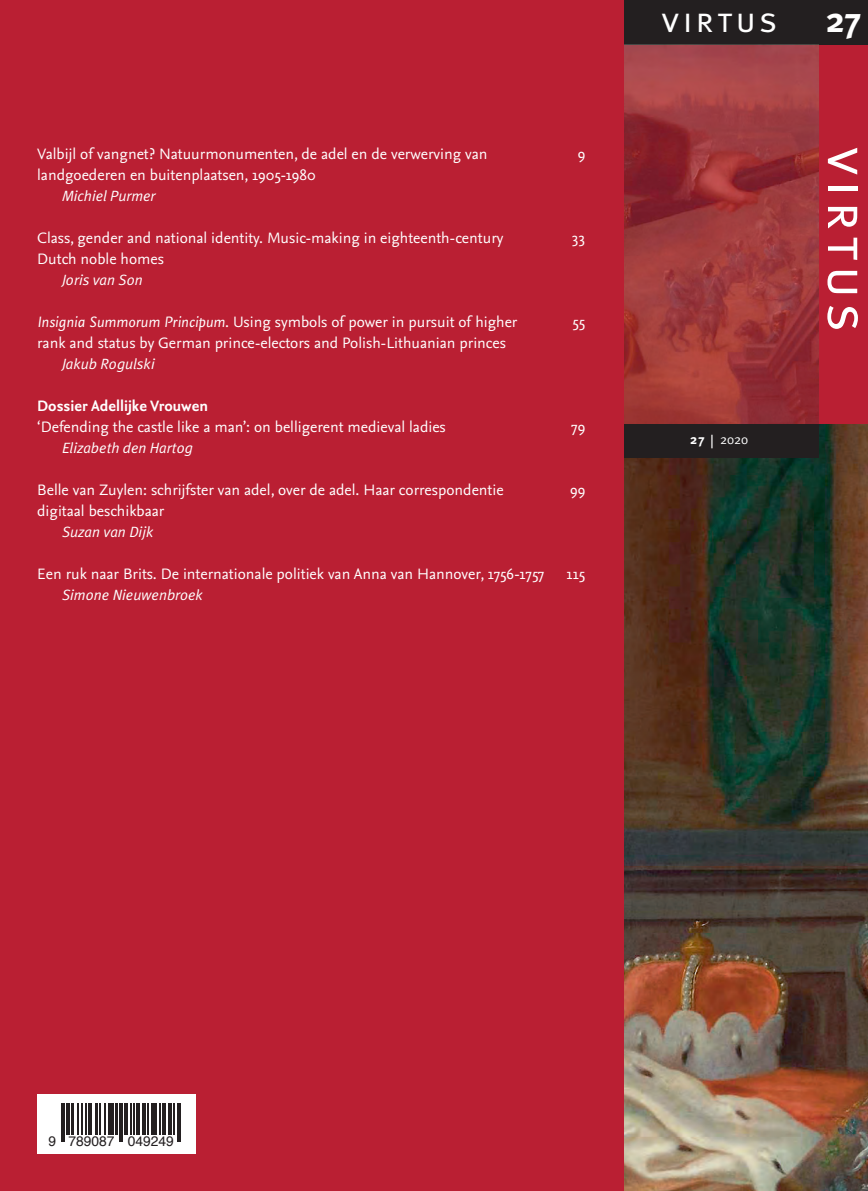
<style>
.page{position:relative;width:868px;height:1191px;background:#ba1f33}
.page>*{position:absolute;margin:0;border:0;box-sizing:border-box;transform-origin:0 0}
.t1{font:56px "Meta Plus Normal Caps";letter-spacing:.1em;color:#fff}
.t2{font:35px "Meta Plus Normal Caps";letter-spacing:.1em;color:#fff}
.t3{font:700 35px "Meta Plus";color:#fff}
.t4{font:15.75px "Nexus Sans";color:#fff}
.t5{font:700 15.75px "Nexus Sans";color:#fff}
.t6{font:italic 14.88px "Meta Plus Normal";color:#fff}
.t7{font:13.83px "Helvetica";color:#231f20}
.t8{font:13.12px "Meta Plus Normal";color:#fff}
.s1{font-style:italic}
.s2{font-family:"Meta Plus";font-weight:700}
.s3{font-size:17.5px}
</style>
<div class="page">
<div style="left:624px;top:0;width:244px;height:45px;background:#231f20"></div>
<img style="left:624px;top:45px;width:195px;height:379px">
<img style="left:624px;top:424px;width:244px;height:767px">
<div style="left:624px;top:424px;width:195px;height:34px;background:#231f20"></div>
<div style="left:37px;top:1094px;width:159px;height:59px;background:#fff"></div>
<hr style="left:61px;top:1103px;width:2px;height:32px;background:#231f20">
<hr style="left:64px;top:1103px;width:1px;height:32px;background:#231f20">
<hr style="left:66px;top:1103px;width:4px;height:32px;background:#231f20">
<hr style="left:71px;top:1103px;width:3px;height:32px;background:#231f20">
<hr style="left:78px;top:1103px;width:1px;height:32px;background:#231f20">
<hr style="left:81px;top:1103px;width:2px;height:32px;background:#231f20">
<hr style="left:85px;top:1103px;width:1px;height:32px;background:#231f20">
<hr style="left:88px;top:1103px;width:4px;height:32px;background:#231f20">
<hr style="left:95px;top:1103px;width:3px;height:32px;background:#231f20">
<hr style="left:99px;top:1103px;width:1px;height:32px;background:#231f20">
<hr style="left:104px;top:1103px;width:1px;height:32px;background:#231f20">
<hr style="left:108px;top:1103px;width:1px;height:32px;background:#231f20">
<hr style="left:110px;top:1103px;width:4px;height:32px;background:#231f20">
<hr style="left:115px;top:1103px;width:3px;height:32px;background:#231f20">
<hr style="left:119px;top:1103px;width:2px;height:32px;background:#231f20">
<hr style="left:122px;top:1103px;width:1px;height:32px;background:#231f20">
<hr style="left:124px;top:1103px;width:4px;height:32px;background:#231f20">
<hr style="left:131px;top:1103px;width:1px;height:32px;background:#231f20">
<hr style="left:133px;top:1103px;width:1px;height:32px;background:#231f20">
<hr style="left:136px;top:1103px;width:3px;height:32px;background:#231f20">
<hr style="left:142px;top:1103px;width:4px;height:32px;background:#231f20">
<hr style="left:147px;top:1103px;width:1px;height:32px;background:#231f20">
<hr style="left:151px;top:1103px;width:2px;height:32px;background:#231f20">
<hr style="left:155px;top:1103px;width:2px;height:32px;background:#231f20">
<hr style="left:160px;top:1103px;width:1px;height:32px;background:#231f20">
<hr style="left:162px;top:1103px;width:4px;height:32px;background:#231f20">
<hr style="left:168px;top:1103px;width:4px;height:32px;background:#231f20">
<hr style="left:173px;top:1103px;width:2px;height:32px;background:#231f20">
<hr style="left:177px;top:1103px;width:1px;height:32px;background:#231f20">
<hr style="left:180px;top:1103px;width:1px;height:32px;background:#231f20">
<svg style="left:61px;top:1135px;width:4px;height:6px"></svg>
<svg style="left:119px;top:1135px;width:4px;height:6px"></svg>
<svg style="left:177px;top:1135px;width:4px;height:6px"></svg>
<p class="t4" style="left:37px;top:143px;width:452px">Valbijl of vangnet? Natuurmonumenten, de adel en de verwerving van</p>
<p class="t4" style="left:577px;top:143px;width:9px">9</p>
<p class="t4" style="left:37px;top:164px;width:280px">landgoederen en buitenplaatsen, 1905-1980</p>
<p class="t6" style="left:62px;top:187px;width:95px">Michiel Purmer</p>
<p class="t4" style="left:37px;top:227px;width:467px">Class, gender and national identity. Music-making in eighteenth-century</p>
<p class="t4" style="left:572px;top:227px;width:15px">33</p>
<p class="t4" style="left:37px;top:248px;width:128px">Dutch noble homes</p>
<p class="t6" style="left:62px;top:271px;width:82px">Joris van Son</p>
<p class="t4" style="left:37px;top:311px;width:482px"><span class="s1">Insignia Summorum Principum</span>. Using symbols of power in pursuit of higher</p>
<p class="t4" style="left:572px;top:311px;width:14px">55</p>
<p class="t4" style="left:37px;top:332px;width:470px">rank and status by German prince-electors and Polish-Lithuanian princes</p>
<p class="t6" style="left:62px;top:355px;width:94px">Jakub Rogulski</p>
<p class="t5" style="left:37px;top:395px;width:172px">Dossier Adellijke Vrouwen</p>
<p class="t4" style="left:37px;top:416px;width:410px">‘Defending the castle like a man’: on belligerent medieval ladies</p>
<p class="t4" style="left:571px;top:416px;width:15px">79</p>
<p class="t6" style="left:62px;top:439px;width:133px">Elizabeth den Hartog</p>
<p class="t4" style="left:37px;top:479px;width:468px">Belle van Zuylen: schrijfster van adel, over de adel. Haar correspondentie</p>
<p class="t4" style="left:570px;top:479px;width:16px">99</p>
<p class="t4" style="left:37px;top:500px;width:129px">digitaal beschikbaar</p>
<p class="t6" style="left:62px;top:523px;width:93px">Suzan van Dijk</p>
<p class="t4" style="left:37px;top:563px;width:509px">Een ruk naar Brits. De internationale politiek van Anna van Hannover, 1756-1757</p>
<p class="t4" style="left:566px;top:563px;width:20px">115</p>
<p class="t6" style="left:62px;top:586px;width:143px">Simone Nieuwenbroek</p>
<h2 class="t2" style="left:661px;top:0;width:117px">virtus</h2>
<p class="t8" style="left:690px;top:432px;width:60px"><span class="s2">27</span> <span class="s3">|</span> 2020</p>
<h2 class="t3" style="left:826px;top:0;width:37px">27</h2>
<h1 class="t1" style="left:879px;top:146px;width:187px;rotate:90deg">virtus</h1>
<p class="t7" style="left:49px;top:1130px;width:127px">9 789087 049249</p>
</div>
